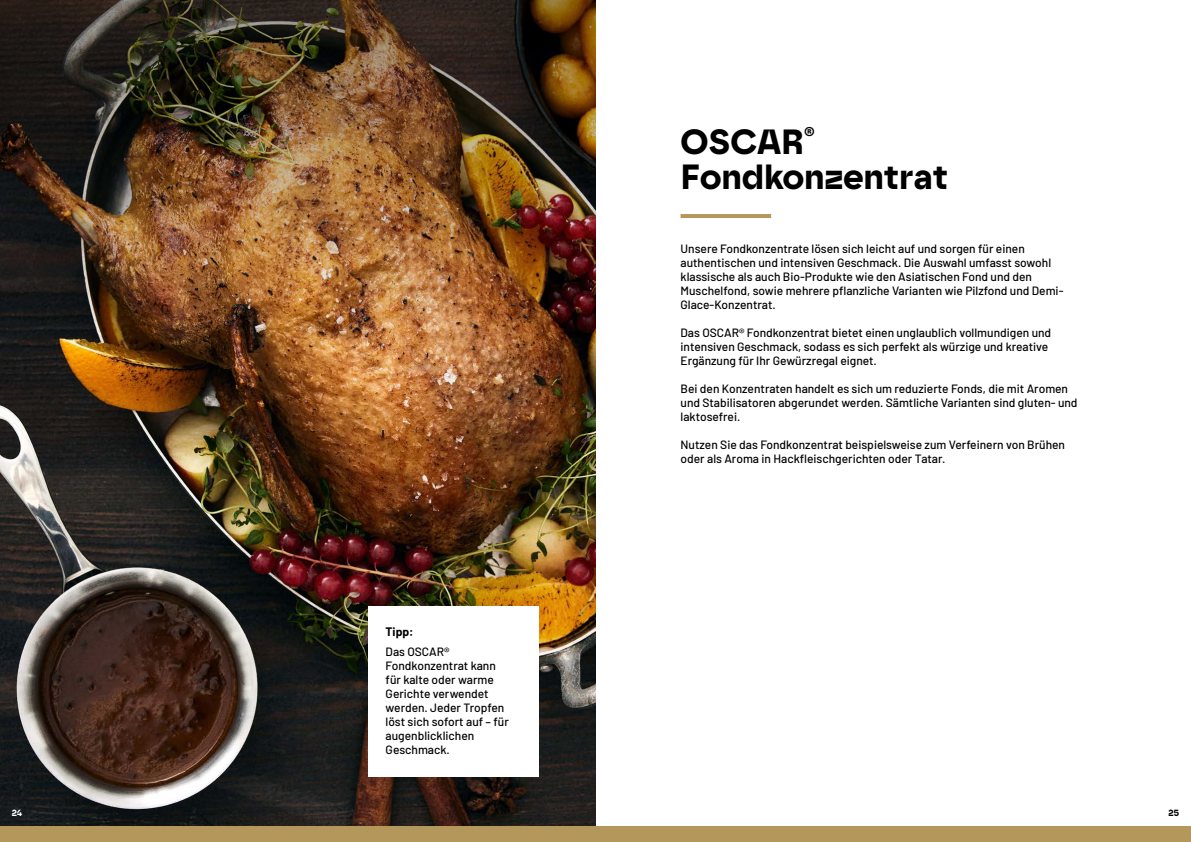
<style>
.page{position:relative;width:1191px;height:842px;background:#fff}
.page>*{position:absolute;margin:0;border:0;box-sizing:border-box;transform-origin:0 0}
.t1{font:700 35px/35px "Safiro";color:#000}
.t2{font:500 12px/14px "Barlow";color:#000}
.t3{font:700 12px "Barlow";color:#000}
.t4{font:700 9px "Safiro";color:#fff}
.t5{font:700 9px "Safiro";color:#000}
</style>
<div class="page">
<img style="left:0;top:339px;width:595px;height:488px">
<div style="left:0;top:827px;width:1191px;height:15px;background:#b4975a"></div>
<img style="left:0;top:0;width:595px;height:339px">
<hr style="left:680px;top:214px;width:91px;height:4px;background:#b4975a">
<div style="left:369px;top:607px;width:170px;height:170px;background:#fff"></div>
<h1 class="t1" style="left:680px;top:124px;width:269px">OSCAR<sup>®<br></sup>Fondkonzentrat</h1>
<p class="t3" style="left:386px;top:622px;width:30px">Tipp:</p>
<p class="t2" style="left:386px;top:643px;width:125px">Das OSCAR®<br>Fondkonzentrat kann für kalte oder warme<br>Gerichte verwendet werden. Jeder Tropfen löst sich sofort auf – für augenblicklichen<br>Geschmack.</p>
<p class="t2" style="left:680px;top:241px;width:384px">Unsere Fondkonzentrate lösen sich leicht auf und sorgen für einen authentischen und intensiven Geschmack. Die Auswahl umfasst sowohl klassische als auch Bio-Produkte wie den Asiatischen Fond und den Muschelfond, sowie mehrere pflanzliche Varianten wie Pilzfond und Demi-Glace-Konzentrat.</p>
<p class="t2" style="left:680px;top:325px;width:372px">Das OSCAR® Fondkonzentrat bietet einen unglaublich vollmundigen und intensiven Geschmack, sodass es sich perfekt als würzige und kreative<br>Ergänzung für Ihr Gewürzregal eignet.</p>
<p class="t2" style="left:680px;top:381px;width:398px">Bei den Konzentraten handelt es sich um reduzierte Fonds, die mit Aromen und Stabilisatoren abgerundet werden. Sämtliche Varianten sind gluten- und laktosefrei.</p>
<p class="t2" style="left:680px;top:437px;width:386px">Nutzen Sie das Fondkonzentrat beispielsweise zum Verfeinern von Brühen oder als Aroma in Hackfleischgerichten oder Tatar.</p>
<p class="t4" style="left:12px;top:807px;width:12px">24</p>
<p class="t5" style="left:1168px;top:807px;width:12px">25</p>
</div>
